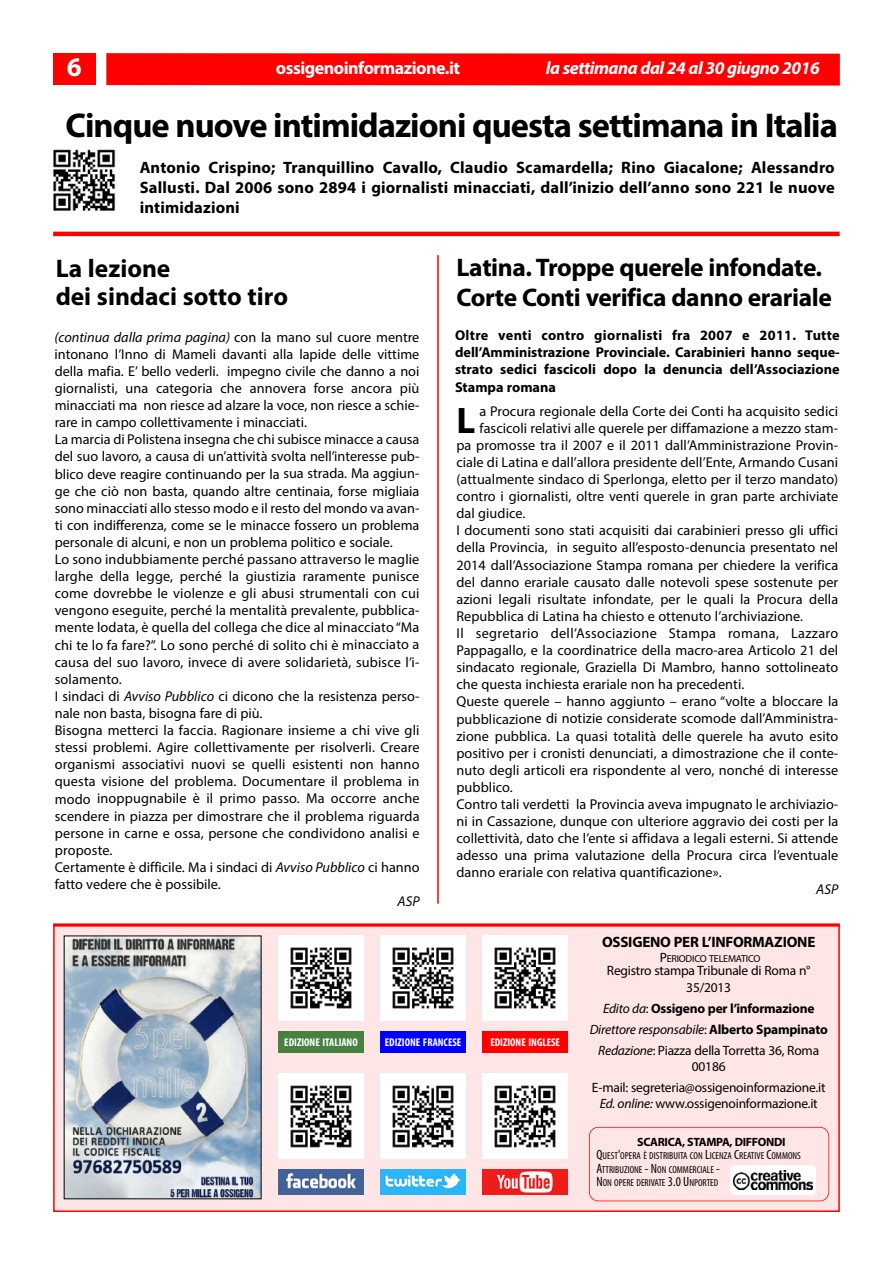
<style>
.page{position:relative;width:893px;height:1263px;background:#fff}
.page>*{position:absolute;margin:0;border:0;box-sizing:border-box;transform-origin:0 0}
.t1{font:700 37.05px "Myriad Pro";color:#000}
.t2{font:700 34.5px "Myriad Pro";letter-spacing:-.03em;color:#000}
.t3{font:700 27px "Myriad Pro";color:#fff}
.t4{font:700 25.5px/30.6px "Myriad Pro";letter-spacing:-.015em;color:#000}
.t5{font:italic 700 18px "Myriad Pro";letter-spacing:-.03em;color:#fff}
.t6{font:700 18px "Myriad Pro";letter-spacing:-.03em;color:#fff}
.t7{font:700 16.5px/19.8px "Myriad Pro";letter-spacing:.01em;color:#000;text-align:justify}
.t8{font:700 15px "Myriad Pro";letter-spacing:-.015em;color:#000}
.t9{font:14.25px/17.1px "Myriad Pro";letter-spacing:.005em;color:#000}
.t10{font:700 14.25px/17.1px "Myriad Pro";letter-spacing:.005em;color:#000;text-align:justify}
.t11{font:14.25px "Myriad Pro";letter-spacing:.025em;color:#000}
.t12{font:italic 14.25px "Myriad Pro";color:#000}
.t13{font:13.5px/16.2px "Myriad Pro";letter-spacing:-.015em;color:#000;text-align:center}
.t14{font:700 13.5px/21px "Myriad Pro";letter-spacing:-.015em;color:#000;text-align:center}
.t15{font:700 12px "Myriad Pro";letter-spacing:-.03em;color:#000}
.t16{font:700 condensed 11.25px "Myriad Pro";color:#fff}
.t17{font:condensed 10.2px/13.5px "Myriad Pro";color:#000}
.t18{font:10.2px "Myriad Pro";letter-spacing:-.02em;color:#000}
.s1{font-style:italic}
.s2{font-size:13.5px}
.s3{font-weight:400;font-style:italic}
.s4{font-weight:400}
</style>
<div class="page">
<div style="left:55px;top:926px;width:783px;height:284px;background:#ffe6e6"></div>
<div style="left:53px;top:925px;width:787px;height:287px;border:2px solid #f00"></div>
<div style="left:589px;top:1127px;width:240px;height:74px;border:2px solid #f00;border-radius:9px"></div>
<hr style="left:53px;top:923px;width:787px;height:3px;background:#f00">
<img style="left:66px;top:937px;width:193px;height:260px">
<div style="left:279px;top:935px;width:85px;height:85px;background:#fff"></div>
<img style="left:290px;top:947px;width:62px;height:62px">
<div style="left:381px;top:935px;width:85px;height:85px;background:#fff"></div>
<img style="left:392px;top:947px;width:62px;height:62px">
<div style="left:483px;top:935px;width:85px;height:85px;background:#fff"></div>
<img style="left:494px;top:947px;width:62px;height:62px">
<div style="left:279px;top:1031px;width:85px;height:21px;background:#468140"></div>
<div style="left:279px;top:1074px;width:85px;height:85px;background:#fff"></div>
<img style="left:290px;top:1085px;width:62px;height:63px">
<div style="left:381px;top:1074px;width:85px;height:85px;background:#fff"></div>
<img style="left:392px;top:1085px;width:62px;height:63px">
<div style="left:483px;top:1074px;width:85px;height:85px;background:#fff"></div>
<img style="left:494px;top:1085px;width:62px;height:63px">
<img style="left:279px;top:1169px;width:85px;height:26px">
<img style="left:381px;top:1169px;width:85px;height:26px">
<img style="left:483px;top:1169px;width:85px;height:26px">
<div style="left:730px;top:1165px;width:86px;height:30px;background:#fff;border-radius:4px"></div>
<img style="left:734px;top:1171px;width:79px;height:18px">
<div style="left:381px;top:1031px;width:85px;height:21px;background:#00f"></div>
<div style="left:483px;top:1031px;width:85px;height:21px;background:#f00"></div>
<img style="left:53px;top:149px;width:63px;height:62px">
<hr style="left:437px;top:255px;width:2px;height:649px;background:#f00">
<hr style="left:53px;top:232px;width:787px;height:4px;background:#f00">
<div style="left:106px;top:53px;width:734px;height:33px;background:#f00"></div>
<div style="left:53px;top:53px;width:43px;height:32px;background:#f00"></div>
<h3 class="t3" style="left:67px;top:57px;width:17px">6</h3>
<p class="t6" style="left:276px;top:61px;width:186px">ossigenoinformazione.it</p>
<p class="t5" style="left:546px;top:61px;width:275px">la settimana dal 24 al 30 giugno 2016</p>
<h2 class="t2" style="left:66px;top:112px;width:774px">Cinque nuove intimidazioni questa settimana in Italia</h2>
<p class="t7" style="left:140px;top:159px;width:697px">Antonio Crispino; Tranquillino Cavallo, Claudio Scamardella; Rino Giacalone; Alessandro Sallusti. Dal 2006 sono 2894 i giornalisti minacciati, dall’inizio dell’anno sono 221 le nuove intimidazioni</p>
<h3 class="t4" style="left:56px;top:256px;width:234px;line-height:28.5px">La lezione<br>dei sindaci sotto tiro</h3>
<p class="t9" style="left:55px;top:329px;width:366px"><span class="s1">(continua dalla prima pagina)</span> con la mano sul cuore mentre intonano l’Inno di Mameli davanti alla lapide delle vittime della mafia. E’ bello vederli. impegno civile che danno a noi giornalisti, una categoria che annovera forse ancora più minacciati ma non riesce ad alzare la voce, non riesce a schie&shy;rare in campo collettivamente i minacciati.<br>La marcia di Polistena insegna che chi subisce minacce a causa del suo lavoro, a causa di un’attività svolta nell’interesse pub&shy;blico deve reagire continuando per la sua strada. Ma aggiun&shy;ge che ciò non basta, quando altre centinaia, forse migliaia sono minacciati allo stesso modo e il resto del mondo va avan&shy;ti con indifferenza, come se le minacce fossero un problema personale di alcuni, e non un problema politico e sociale.<br>Lo sono indubbiamente perché passano attraverso le maglie larghe della legge, perché la giustizia raramente punisce come dovrebbe le violenze e gli abusi strumentali con cui vengono eseguite, perché la mentalità prevalente, pubblica&shy;mente lodata, è quella del collega che dice al minacciato“Ma chi te lo fa fare?”. Lo sono perché di solito chi è minacciato a causa del suo lavoro, invece di avere solidarietà, subisce l’i&shy;solamento.<br>I sindaci di <span class="s1">Avviso Pubblico</span> ci dicono che la resistenza perso&shy;nale non basta, bisogna fare di più.<br>Bisogna metterci la faccia. Ragionare insieme a chi vive gli stessi problemi. Agire collettivamente per risolverli. Creare organismi associativi nuovi se quelli esistenti non hanno questa visione del problema. Documentare il problema in modo inoppugnabile è il primo passo. Ma occorre anche scendere in piazza per dimostrare che il problema riguarda persone in carne e ossa, persone che condividono analisi e proposte.<br>Certamente è difficile. Ma i sindaci di <span class="s1">Avviso Pubblico</span> ci hanno fatto vedere che è possibile.</p>
<p class="t12" style="left:398px;top:896px;width:23px">ASP</p>
<h3 class="t4" style="left:457px;top:254px;width:377px">Latina. Troppe querele infondate.<br>Corte Conti verifica danno erariale</h3>
<p class="t10" style="left:455px;top:328px;width:386px">Oltre venti contro giornalisti fra 2007 e 2011. Tutte dell’Amministrazione Provinciale. Carabinieri hanno seque&shy;strato sedici fascicoli dopo la denuncia dell’Associazione Stampa romana</p>
<h1 class="t1" style="left:456px;top:406px;width:20px">L</h1>
<p class="t9" style="left:479px;top:403px;width:360px">a Procura regionale della Corte dei Conti ha acquisito sedici</p>
<p class="t9" style="left:479px;top:420px;width:360px">fascicoli relativi alle querele per diffamazione a mezzo stam-</p>
<p class="t9" style="left:456px;top:438px;width:383px">pa promosse tra il 2007 e il 2011 dall’Amministrazione Provin-</p>
<p class="t9" style="left:456px;top:455px;width:383px">ciale di Latina e dall’allora presidente dell’Ente, Armando Cusani</p>
<p class="t9" style="left:456px;top:472px;width:383px">(attualmente sindaco di Sperlonga, eletto per il terzo mandato)</p>
<p class="t9" style="left:456px;top:489px;width:383px">contro i giornalisti, oltre venti querele in gran parte archiviate</p>
<p class="t9" style="left:456px;top:506px;width:71px">dal giudice.</p>
<p class="t9" style="left:456px;top:523px;width:383px">I documenti sono stati acquisiti dai carabinieri presso gli uffici</p>
<p class="t9" style="left:456px;top:540px;width:383px">della Provincia, in seguito all’esposto-denuncia presentato nel</p>
<p class="t9" style="left:456px;top:557px;width:383px">2014 dall’Associazione Stampa romana per chiedere la verifica</p>
<p class="t9" style="left:456px;top:574px;width:383px">del danno erariale causato dalle notevoli spese sostenute per</p>
<p class="t9" style="left:456px;top:591px;width:383px">azioni legali risultate infondate, per le quali la Procura della</p>
<p class="t9" style="left:456px;top:609px;width:348px">Repubblica di Latina ha chiesto e ottenuto l’archiviazione.</p>
<p class="t11" style="left:456px;top:628px;width:383px">Il segretario dell’Associazione Stampa romana, Lazzaro</p>
<p class="t9" style="left:456px;top:643px;width:383px">Pappagallo, e la coordinatrice della macro-area Articolo 21 del</p>
<p class="t9" style="left:456px;top:660px;width:383px">sindacato regionale, Graziella Di Mambro, hanno sottolineato</p>
<p class="t9" style="left:456px;top:677px;width:289px">che questa inchiesta erariale non ha precedenti.</p>
<p class="t9" style="left:456px;top:694px;width:383px">Queste querele – hanno aggiunto – erano “volte a bloccare la</p>
<p class="t9" style="left:456px;top:711px;width:383px">pubblicazione di notizie considerate scomode dall’Amministra-</p>
<p class="t9" style="left:456px;top:728px;width:383px">zione pubblica. La quasi totalità delle querele ha avuto esito</p>
<p class="t9" style="left:456px;top:745px;width:383px">positivo per i cronisti denunciati, a dimostrazione che il conte-</p>
<p class="t9" style="left:456px;top:762px;width:383px">nuto degli articoli era rispondente al vero, nonché di interesse</p>
<p class="t9" style="left:456px;top:780px;width:58px">pubblico.</p>
<p class="t9" style="left:456px;top:797px;width:383px">Contro tali verdetti la Provincia aveva impugnato le archiviazio-</p>
<p class="t9" style="left:456px;top:814px;width:383px">ni in Cassazione, dunque con ulteriore aggravio dei costi per la</p>
<p class="t9" style="left:456px;top:831px;width:383px">collettività, dato che l’ente si affidava a legali esterni. Si attende</p>
<p class="t9" style="left:456px;top:848px;width:383px">adesso una prima valutazione della Procura circa l’eventuale</p>
<p class="t9" style="left:456px;top:865px;width:267px">danno erariale con relativa quantificazione».</p>
<p class="t12" style="left:816px;top:884px;width:24px">ASP</p>
<p class="t16" style="left:284px;top:1038px;width:75px">EDIZIONE ITALIANO</p>
<p class="t16" style="left:385px;top:1038px;width:78px">EDIZIONE FRANCESE</p>
<p class="t16" style="left:490px;top:1038px;width:71px">EDIZIONE INGLESE</p>
<p class="t8" style="left:602px;top:936px;width:215px">OSSIGENO PER L’INFORMAZIONE</p>
<p class="t18" style="left:660px;top:954px;width:102px"><span class="s2">P</span>ERIODICO TELEMATICO</p>
<p class="t13" style="left:607px;top:964px;width:205px">Registro stampa Tribunale di Roma n°<br>35/2013</p>
<p class="t14" style="left:590px;top:998px;width:240px"><span class="s3">Edito da</span><span class="s4">:</span> Ossigeno per l’informazione<br><span class="s3">Direttore responsabile</span><span class="s4">:</span> Alberto Spampinato<br><span class="s3">Redazione</span><span class="s4">: Piazza della Torretta 36, Roma</span></p>
<p class="t13" style="left:592px;top:1057px;width:235px;line-height:21px">00186<br>E-mail: segreteria@ossigenoinformazione.it</p>
<p class="t13" style="left:600px;top:1096px;width:219px"><span class="s1">Ed. online:</span> www.ossigenoinformazione.it</p>
<p class="t15" style="left:637px;top:1137px;width:150px">SCARICA, STAMPA, DIFFONDI</p>
<p class="t17" style="left:596px;top:1150px;width:206px"><span class="s2">Q</span>UEST<span class="s2">'</span>OPERA È DISTRIBUITA CON <span class="s2">L</span>ICENZA <span class="s2">C</span>REATIVE <span class="s2">C</span>OMMONS<br><span class="s2">A</span>TTRIBUZIONE <span class="s2">- N</span>ON COMMERCIALE <span class="s2">-<br>N</span>ON OPERE DERIVATE <span class="s2">3.0 U</span>NPORTED</p>
</div>
